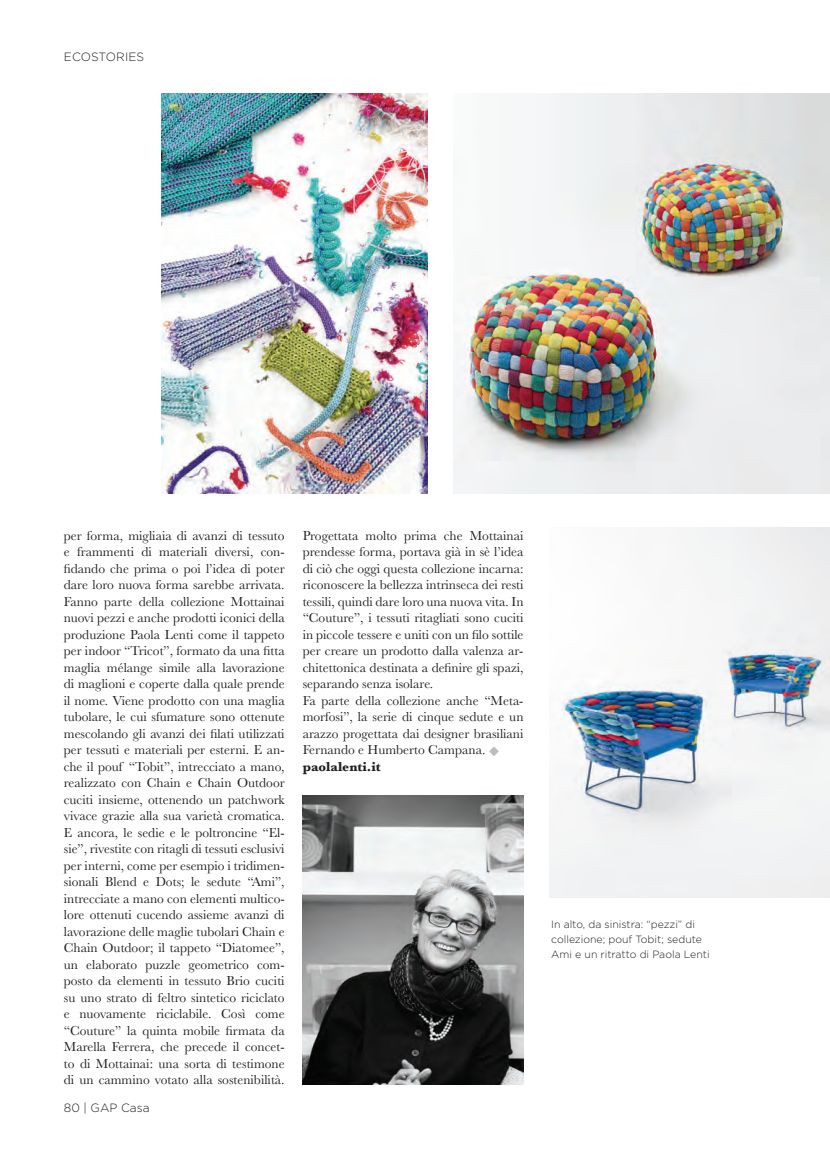
<style>
.page{position:relative;width:830px;height:1170px;background:#fff}
.page>*{position:absolute;margin:0;border:0;box-sizing:border-box;transform-origin:0 0}
.t1{font:13.5px/16.5px "Baskerville";color:#231f20;text-align:justify}
.t2{font:300 12px "Gotham";color:#231f20}
.t3{font:300 10.5px/15px "Gotham";color:#231f20}
.s1{color:#bcbdc0}
.s2{font-weight:700}
</style>
<div class="page">
<img style="left:453px;top:94px;width:377px;height:399px">
<img style="left:549px;top:527px;width:280px;height:370px">
<img style="left:162px;top:94px;width:265px;height:399px">
<img style="left:302px;top:795px;width:221px;height:289px">
<p class="t2" style="left:64px;top:50px;width:82px">ECOSTORIES</p>
<p class="t1" style="left:64px;top:527px;width:222px">per forma, migliaia di avanzi di tessuto e frammenti di materiali diversi, con&shy;fidando che prima o poi l’idea di poter dare loro nuova forma sarebbe arrivata.<br>Fanno parte della collezione Mottainai nuovi pezzi e anche prodotti iconici della produzione Paola Lenti come il tappeto per indoor “Tricot”, formato da una fitta maglia mélange simile alla lavorazione di maglioni e coperte dalla quale prende il nome. Viene prodotto con una maglia tubolare, le cui sfumature sono ottenute mescolando gli avanzi dei filati utilizzati per tessuti e materiali per esterni. E an&shy;che il pouf “Tobit”, intrecciato a mano, realizzato con Chain e Chain Outdoor cuciti insieme, ottenendo un patchwork vivace grazie alla sua varietà cromatica.<br>E ancora, le sedie e le poltroncine “El&shy;sie”, rivestite con ritagli di tessuti esclusivi per interni, come per esempio i tridimen&shy;sionali Blend e Dots; le sedute “Ami”, intrecciate a mano con elementi multico&shy;lore ottenuti cucendo assieme avanzi di lavorazione delle maglie tubolari Chain e Chain Outdoor; il tappeto “Diatomee”, un elaborato puzzle geometrico com&shy;posto da elementi in tessuto Brio cuciti su uno strato di feltro sintetico riciclato e nuovamente riciclabile. Così come “Couture” la quinta mobile firmata da Marella Ferrera, che precede il concet&shy;to di Mottainai: una sorta di testimone di un cammino votato alla sostenibilità.</p>
<p class="t1" style="left:302px;top:527px;width:222px;text-align:left">Progettata molto prima che Mottainai prendesse forma, portava già in sè l’idea di ciò che oggi questa collezione incarna: riconoscere la bellezza intrinseca dei resti tessili, quindi dare loro una nuova vita. In “Couture”, i tessuti ritagliati sono cuciti in piccole tessere e uniti con un filo sottile per creare un prodotto dalla valenza ar&shy;chitettonica destinata a definire gli spazi, separando senza isolare.<br>Fa parte della collezione anche “Meta&shy;morfosi”, la serie di cinque sedute e un arazzo progettata dai designer brasiliani Fernando e Humberto Campana. <span class="s1">◆ </span><span class="s2">paolalenti.it</span></p>
<p class="t2" style="left:64px;top:1101px;width:87px">80 | GAP Casa</p>
<p class="t3" style="left:551px;top:916px;width:160px">In alto, da sinistra: “pezzi” di collezione; pouf Tobit; sedute<br>Ami e un ritratto di Paola Lenti</p>
</div>
